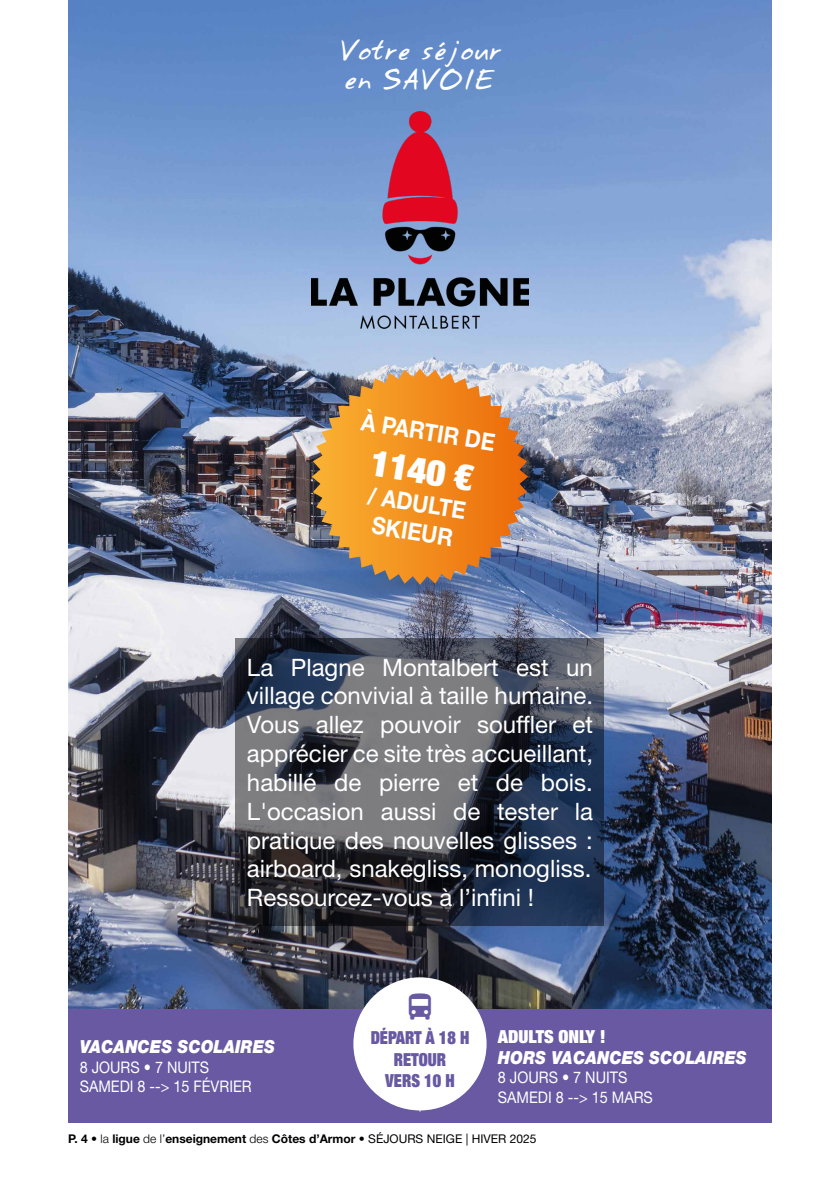
<style>
.page{position:relative;width:840px;height:1191px;background:#fff}
.page>*{position:absolute;margin:0;border:0;box-sizing:border-box;transform-origin:0 0}
.t1{font:900 condensed 36px "Helvetica Neue LT Std";color:#fff}
.t2{font:24px/28.8px "Helvetica Neue LT Std";color:#fff;text-align:justify}
.t3{font:700 24px/28.8px "Helvetica Neue LT Std";color:#fff;text-align:center;scale:.9 1}
.t4{font:24px/28.8px "Annifont";color:#fff;scale:.9 1}
.t5{font:italic 900 18px "Helvetica Neue LT Std";color:#fff;scale:.9 1}
.t6{font:900 condensed 18px/21.6px "Helvetica Neue LT Std";color:#6859a2;text-align:center;scale:.9 1}
.t7{font:900 condensed 18px "Helvetica Neue LT Std";color:#fff}
.t8{font:16px/19.2px "Helvetica Neue LT Std";color:#fff;scale:.9 1}
.t9{font:700 12px "Helvetica Neue LT Std";color:#000}
.s1{font-weight:300}
.s2{font-weight:400}
</style>
<div class="page">
<img style="left:68px;top:0;width:703px;height:1009px">
<svg style="left:235px;top:638px;width:369px;height:288px;background:#434955"></svg>
<div style="left:68px;top:1009px;width:703px;height:114px;background:#6859a2"></div>
<svg style="left:294px;top:560px;width:251px;height:44px;background:#657daa"></svg>
<svg style="left:311px;top:368px;width:217px;height:217px;background:#d08c44"></svg>
<img style="left:311px;top:111px;width:217px;height:218px">
<hr style="left:419px;top:1023px;width:1px;height:88px;background:#fff">
<div style="left:353px;top:977px;width:133px;height:133px;background:#fff;border-radius:50%"></div>
<p class="t4" style="left:338px;top:37px;width:183px">Votre séjour en SAVOIE</p>
<p class="t3" style="left:364px;top:406px;width:151px;rotate:9deg">À PARTIR DE</p>
<h1 class="t1" style="left:374px;top:439px;width:104px;rotate:9deg">1140 €</h1>
<p class="t3" style="left:370px;top:480px;width:111px;rotate:9deg">/ ADULTE<br>SKIEUR</p>
<p class="t2" style="left:247px;top:652px;width:347px">La Plagne Montalbert est un village convivial à taille humaine.<br>Vous allez pouvoir souffler et apprécier ce site très accueillant, habillé de pierre et de bois.<br>L'occasion aussi de tester la pratique des nouvelles glisses : airboard, snakegliss, monogliss.<br>Ressourcez-vous à l’infini !</p>
<p class="t5" style="left:80px;top:1036px;width:218px">VACANCES SCOLAIRES</p>
<p class="t8" style="left:80px;top:1057px;width:192px">8 JOURS • 7 NUITS<br>SAMEDI 8 --&gt; 15 FÉVRIER</p>
<p class="t6" style="left:370px;top:1026px;width:111px">DÉPART À 18 H<br>RETOUR<br>VERS 10 H</p>
<p class="t7" style="left:497px;top:1024px;width:109px">ADULTS ONLY !</p>
<p class="t5" style="left:497px;top:1046px;width:278px">HORS VACANCES SCOLAIRES</p>
<p class="t8" style="left:497px;top:1068px;width:174px">8 JOURS • 7 NUITS<br>SAMEDI 8 --&gt; 15 MARS</p>
<p class="t9" style="left:68px;top:1131px;width:469px">P. 4 • <span class="s1">la</span> ligue <span class="s1">de l’</span>enseignement <span class="s1">des</span> Côtes d’Armor • <span class="s2">SÉJOURS NEIGE | HIVER 2025</span></p>
</div>
